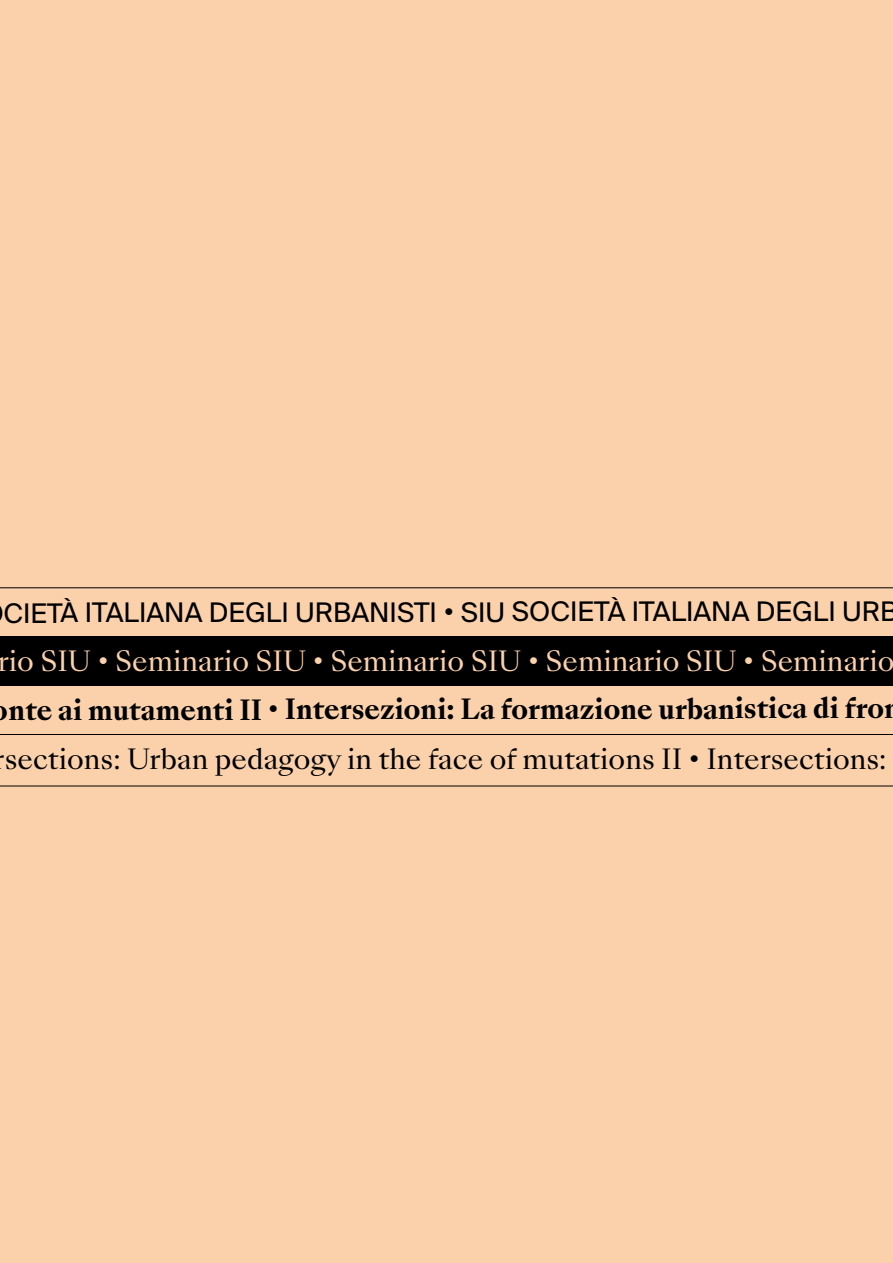
<style>
.page{position:relative;width:893px;height:1263px;background:#fbd1ab}
.page>*{position:absolute;margin:0;border:0;box-sizing:border-box;transform-origin:0 0}
.t1{font:700 27px "Sang Bleu Kingdom";letter-spacing:-.005em;color:#000}
.t2{font:27px "Sang Bleu Kingdom";color:#000}
.t3{font:27px "Sang Bleu Kingdom";color:#fbd1ab}
.t4{font:27px "Suisse Intl";letter-spacing:-.005em;color:#000}
.s1{font-family:"Sang Bleu Kingdom"}
</style>
<div class="page">
<hr style="left:0;top:786px;width:893px;height:1px;background:#000">
<div style="left:0;top:637px;width:893px;height:49px;background:#000"></div>
<hr style="left:0;top:587px;width:893px;height:1px;background:#000">
<hr style="left:0;top:734px;width:893px;height:1px;background:#000">
<p class="t4" style="left:4px;top:596px;width:896px">CIETÀ ITALIANA DEGLI URBANISTI <span class="s1">•</span> SIU SOCIETÀ ITALIANA DEGLI URB</p>
<p class="t3" style="left:-2px;top:642px;width:898px">rio SIU • Seminario SIU • Seminario SIU • Seminario SIU • Seminario</p>
<p class="t1" style="left:-8px;top:690px;width:911px">onte ai mutamenti II • Intersezioni: La formazione urbanistica di fron</p>
<p class="t2" style="left:5px;top:740px;width:883px">sections: Urban pedagogy in the face of mutations II • Intersections:</p>
</div>
